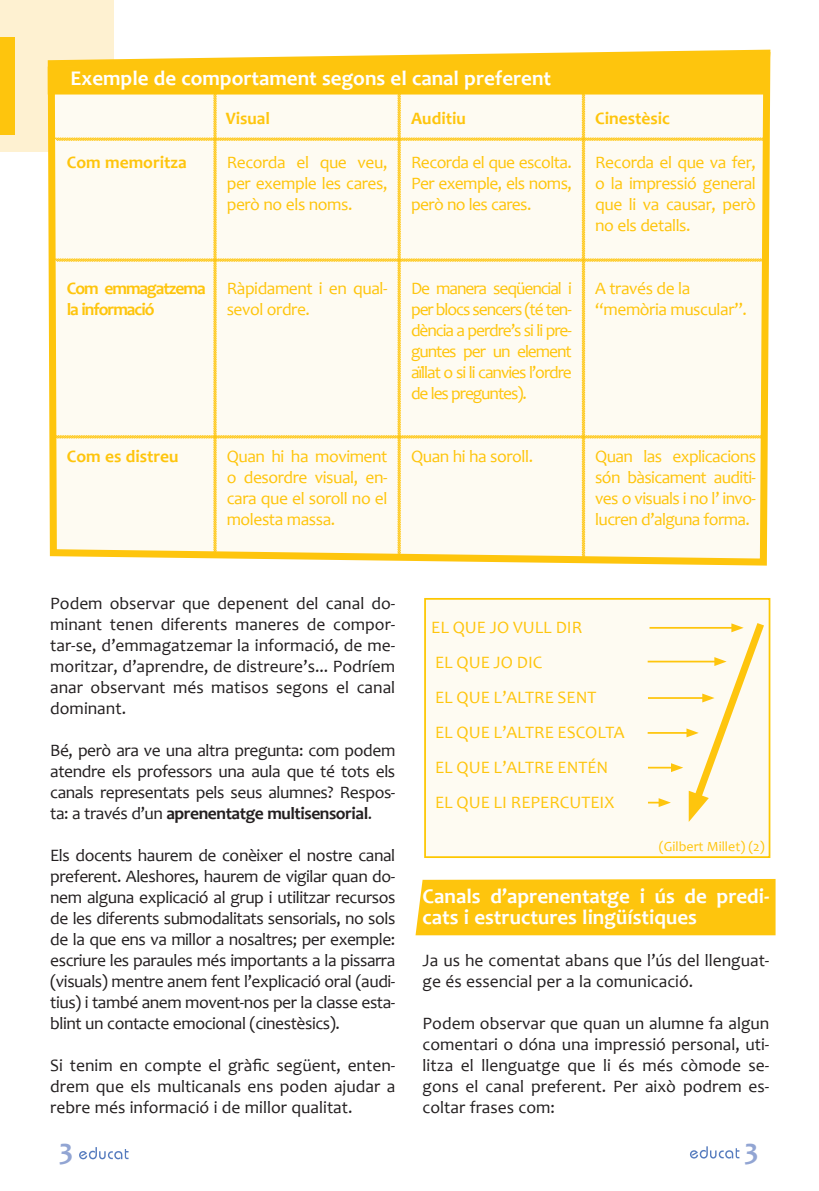
<style>
.page{position:relative;width:819px;height:1191px;background:#fff}
.page>*{position:absolute;margin:0;border:0;box-sizing:border-box;transform-origin:0 0}
.t1{font:700 29.75px "Candara";color:#92a5d3}
.t2{font:700 21px/21px "Candara";color:#fff}
.t3{font:17.5px/21px "Candara";color:#231f20;text-align:justify}
.BIBLOGRAFIA{font:17.5px/21px "Candara";letter-spacing:-.025em;color:#fec50d;text-align:justify}
.BIBLOGRAFIA-2{font:17.5px "Candara";color:#fec50d}
.t4{font:700 17.5px "Candara";color:#fec50d}
.t5{font:700 17.5px/21px "Candara";letter-spacing:-.055em;color:#fec50d}
.BIBLOGRAFIA-3{font:14px "Candara";color:#fec50d}
.s1{font-weight:700}
</style>
<div class="page">
<svg style="left:690px;top:1146px;width:49px;height:12px"></svg>
<div style="left:415px;top:879px;width:360px;height:56px;background:#fec50d"></div>
<svg style="left:79px;top:1147px;width:49px;height:12px"></svg>
<div style="left:0;top:0;width:113px;height:151px;background:#fef1d1"></div>
<svg style="left:48px;top:52px;width:722px;height:511px"></svg>
<div style="left:424px;top:598px;width:346px;height:260px;background:#fefbf2;border:2px solid #fdc700"></div>
<hr style="left:647px;top:660px;width:70px;height:2px;background:#fec50d">
<hr style="left:647px;top:732px;width:42px;height:2px;background:#fec50d">
<svg style="left:648px;top:615px;width:121px;height:207px"></svg>
<div style="left:0;top:38px;width:15px;height:97px;background:#fec50d"></div>
<p class="t2" style="left:70px;top:67px;width:482px">Exemple de comportament segons el canal preferent</p>
<p class="t4" style="left:226px;top:107px;width:46px">Visual</p>
<p class="t4" style="left:411px;top:107px;width:56px">Auditiu</p>
<p class="t4" style="left:595px;top:107px;width:76px">Cinestèsic</p>
<p class="t4" style="left:67px;top:151px;width:121px">Com memoritza</p>
<p class="BIBLOGRAFIA" style="left:227px;top:152px;width:162px">Recorda el que veu, per exemple les cares, però no els noms.</p>
<p class="BIBLOGRAFIA" style="left:411px;top:152px;width:162px">Recorda el que escolta.<br>Per exemple, els noms, però no les cares.</p>
<p class="BIBLOGRAFIA" style="left:595px;top:152px;width:162px">Recorda el que va fer, o la impressió general que li va causar, però no els detalls.</p>
<p class="t5" style="left:67px;top:278px;width:140px">Com emmagatzema la informació</p>
<p class="BIBLOGRAFIA" style="left:227px;top:278px;width:162px">Ràpidament i en qual&shy;sevol ordre.</p>
<p class="BIBLOGRAFIA" style="left:411px;top:278px;width:162px">De manera seqüencial i per blocs sencers (té ten&shy;dència a perdre’s si li pre&shy;guntes per un element aïllat o si li canvies l’ordre de les preguntes).</p>
<p class="BIBLOGRAFIA" style="left:595px;top:278px;width:97px">A través de la</p>
<p class="BIBLOGRAFIA" style="left:595px;top:299px;width:153px">“memòria muscular”.</p>
<p class="t4" style="left:67px;top:445px;width:113px">Com es distreu</p>
<p class="BIBLOGRAFIA" style="left:227px;top:446px;width:162px">Quan hi ha moviment o desordre visual, en&shy;cara que el soroll no el molesta massa.</p>
<p class="BIBLOGRAFIA" style="left:411px;top:446px;width:124px">Quan hi ha soroll.</p>
<p class="BIBLOGRAFIA" style="left:595px;top:446px;width:162px">Quan las explicacions són bàsicament auditi&shy;ves o visuals i no l’ invo&shy;lucren d’alguna forma.</p>
<p class="t3" style="left:50px;top:593px;width:346px">Podem observar que depenent del canal do&shy;minant tenen diferents maneres de compor&shy;tar-se, d’emmagatzemar la informació, de me&shy;moritzar, d’aprendre, de distreure’s... Podríem anar observant més matisos segons el canal dominant.</p>
<p class="t3" style="left:50px;top:740px;width:346px">Bé, però ara ve una altra pregunta: com podem atendre els professors una aula que té tots els canals representats pels seus alumnes? Respos&shy;ta: a través d’un <span class="s1">aprenentatge multisensorial</span>.</p>
<p class="t3" style="left:50px;top:845px;width:346px">Els docents haurem de conèixer el nostre canal preferent. Aleshores, haurem de vigilar quan do&shy;nem alguna explicació al grup i utilitzar recursos de les diferents submodalitats sensorials, no sols de la que ens va millor a nosaltres; per exemple: escriure les paraules més importants a la pissarra (visuals) mentre anem fent l’explicació oral (audi&shy;tius) i també anem movent-nos per la classe esta&shy;blint un contacte emocional (cinestèsics).</p>
<p class="t3" style="left:50px;top:1055px;width:346px">Si tenim en compte el gràfic següent, enten&shy;drem que els multicanals ens poden ajudar a rebre més informació i de millor qualitat.</p>
<p class="BIBLOGRAFIA-2" style="left:431px;top:616px;width:152px">EL QUE JO VULL DIR</p>
<p class="BIBLOGRAFIA-2" style="left:435px;top:651px;width:109px">EL QUE JO DIC</p>
<p class="BIBLOGRAFIA-2" style="left:435px;top:686px;width:163px">EL QUE L’ALTRE SENT</p>
<p class="BIBLOGRAFIA-2" style="left:435px;top:721px;width:191px">EL QUE L’ALTRE ESCOLTA</p>
<p class="BIBLOGRAFIA-2" style="left:435px;top:756px;width:175px">EL QUE L’ALTRE ENTÉN</p>
<p class="BIBLOGRAFIA-2" style="left:435px;top:791px;width:180px">EL QUE LI REPERCUTEIX</p>
<p class="BIBLOGRAFIA-3" style="left:658px;top:837px;width:107px">(Gilbert Millet) (2)</p>
<p class="t2" style="left:422px;top:885px;width:348px">Canals d’aprenentatge i ús de predi&shy;cats i estructures lingüístiques</p>
<p class="t3" style="left:422px;top:950px;width:348px">Ja us he comentat abans que l’ús del llenguat&shy;ge és essencial per a la comunicació.</p>
<p class="t3" style="left:422px;top:1013px;width:348px">Podem observar que quan un alumne fa algun comentari o dóna una impressió personal, uti&shy;litza el llenguatge que li és més còmode se&shy;gons el canal preferent. Per això podrem es&shy;coltar frases com:</p>
<p class="t1" style="left:59px;top:1130px;width:16px">3</p>
<h1 class="t1" style="left:744px;top:1130px;width:16px">3</h1>
</div>
